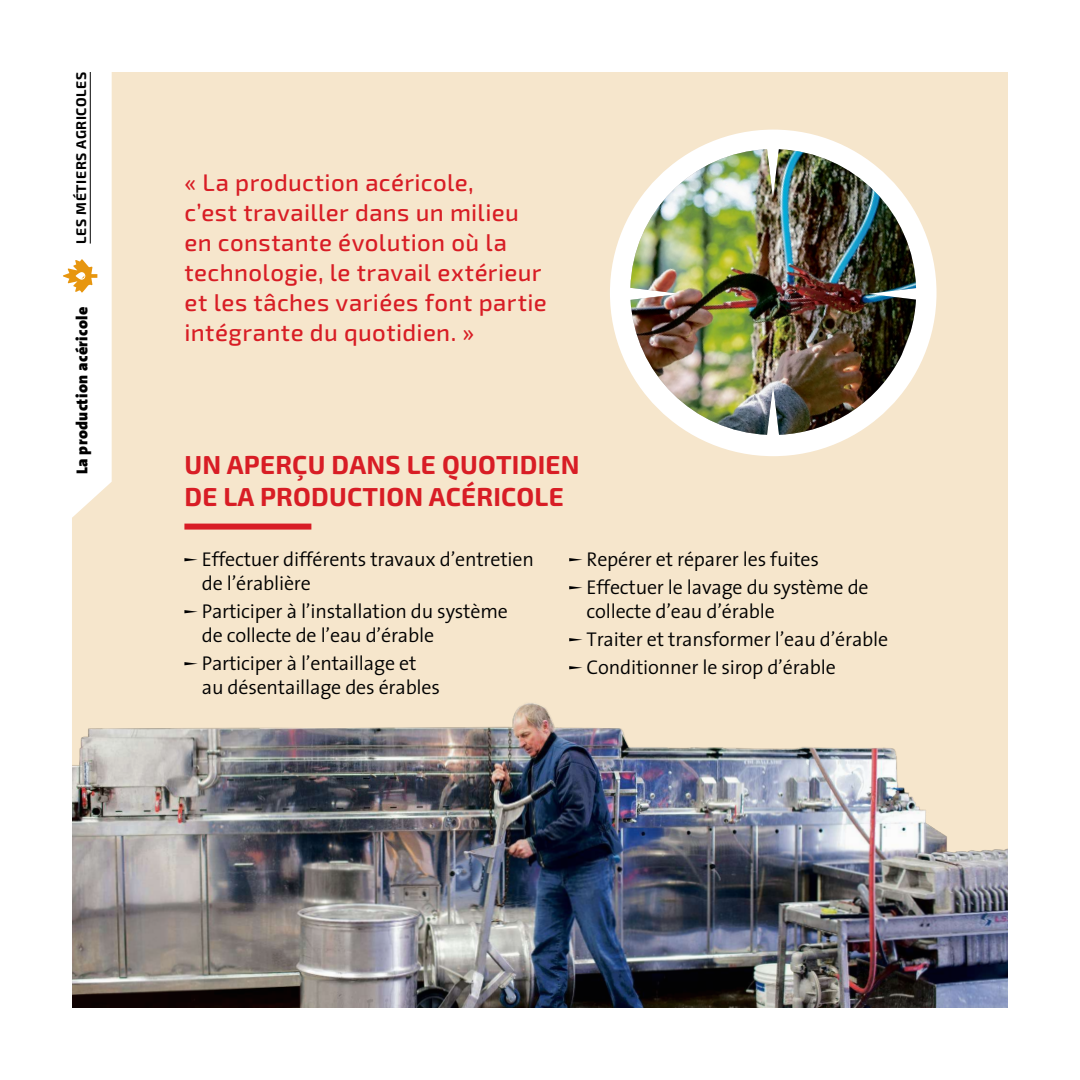
<style>
.page{position:relative;width:1080px;height:1080px;background:#fff}
.page>*{position:absolute;margin:0;border:0;box-sizing:border-box;transform-origin:0 0}
.t1{font:700 26px/31.2px "Exo 2";letter-spacing:.01em;color:#d81d25}
.t2{font:500 24px/30px "Exo 2";letter-spacing:.015em;color:#d81d25}
.t3{font:300 20px/24px "The Sans 4";letter-spacing:-.01em;color:#000}
.t4{font:900 16px "The Sans 9";letter-spacing:.02em;color:#000}
.t5{font:700 14px "Exo 2";letter-spacing:.04em;color:#000}
</style>
<div class="page">
<div style="left:72px;top:72px;width:936px;height:615px;background:#f6e6cc"></div>
<hr style="left:90px;top:72px;width:1px;height:172px;background:#000">
<img style="left:72px;top:687px;width:936px;height:321px">
<div style="left:610px;top:130px;width:327px;height:326px;background:#fff;border-radius:50%"></div>
<img style="left:630px;top:149px;width:286px;height:286px">
<div style="left:184px;top:524px;width:127px;height:6px;background:#d81d25"></div>
<svg style="left:184px;top:558px;width:14px;height:3px"></svg>
<svg style="left:184px;top:610px;width:14px;height:3px"></svg>
<svg style="left:184px;top:662px;width:14px;height:3px"></svg>
<svg style="left:569px;top:558px;width:14px;height:3px"></svg>
<svg style="left:569px;top:586px;width:14px;height:3px"></svg>
<svg style="left:569px;top:638px;width:14px;height:3px"></svg>
<svg style="left:569px;top:666px;width:14px;height:3px"></svg>
<svg style="left:63px;top:259px;width:34px;height:34px"></svg>
<p class="t5" style="left:73px;top:244px;width:173px;rotate:-90deg">LES MÉTIERS AGRICOLES</p>
<p class="t4" style="left:75px;top:474px;width:169px;rotate:-90deg">La production acéricole</p>
<p class="t2" style="left:184px;top:169px;width:364px">« La production acéricole,<br>c’est travailler dans un milieu en constante évolution où la technologie, le travail extérieur et les tâches variées font partie intégrante du quotidien. »</p>
<h1 class="t1" style="left:184px;top:450px;width:397px">UN APERÇU DANS LE QUOTIDIEN<br>DE LA PRODUCTION ACÉRICOLE</h1>
<p class="t3" style="left:202px;top:549px;width:334px">Effectuer différents travaux d’entretien de l’érablière</p>
<p class="t3" style="left:202px;top:601px;width:308px">Participer à l’installation du système de collecte de l’eau d’érable</p>
<p class="t3" style="left:202px;top:653px;width:240px">Participer à l’entaillage et au désentaillage des érables</p>
<p class="t3" style="left:587px;top:547px;width:284px;line-height:28px">Repérer et réparer les fuites<br>Effectuer le lavage du système de</p>
<p class="t3" style="left:587px;top:599px;width:303px;line-height:28px">collecte d’eau d’érable<br>Traiter et transformer l’eau d’érable<br>Conditionner le sirop d’érable</p>
</div>
